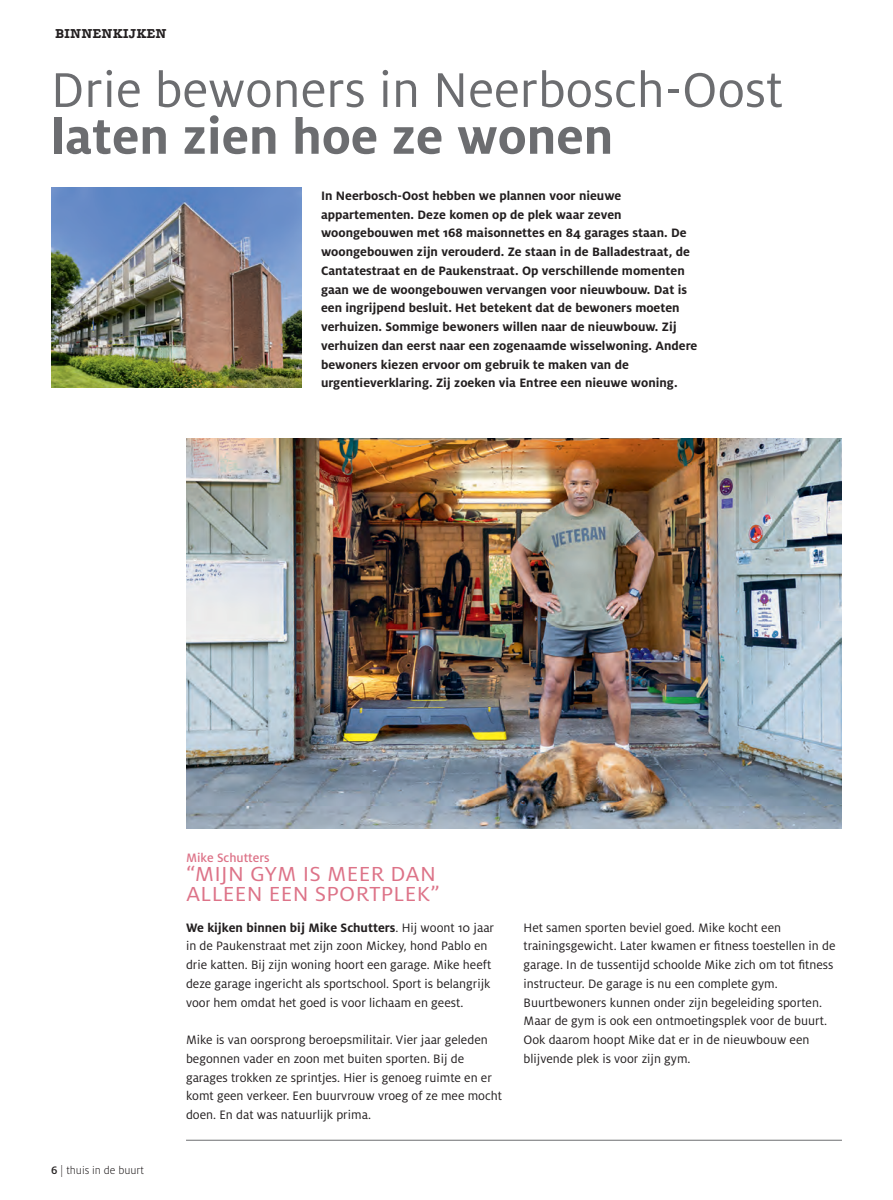
<style>
.page{position:relative;width:893px;height:1200px;background:#fff}
.page>*{position:absolute;margin:0;border:0;box-sizing:border-box;transform-origin:0 0}
.subkop_48{font:54px "Milo OT";color:#6c6d70}
.kop_48_bold{font:700 54px "Milo OT";color:#6c6d70}
.citaat-kapt{font:22.5px/19.5px "Milo OT";letter-spacing:.01em;color:#dd7388;scale:1.08 1}
.rubrieksaanduiding{font:700 15px "Podkova";color:#231f20}
.intro_9_12_5{font:13.5px/18.8px "Milo OT";color:#231f20}
.intro_9_12_5-2{font:700 13.5px/18.8px "Milo OT";color:#231f20}
.citaat-kapt-2{font:500 13.5px "Milo OT";color:#dd7388}
.t1{font:300 12px "Milo OT";color:#231f20}
.s1{font-weight:500}
.s2{font-weight:700}
</style>
<div class="page">
<hr style="left:186px;top:1139px;width:656px;height:1px;background:#6c6d70">
<img style="left:51px;top:187px;width:251px;height:200px">
<img style="left:186px;top:438px;width:656px;height:389px">
<p class="rubrieksaanduiding" style="left:55px;top:26px;width:113px">BINNENKIJKEN</p>
<p class="subkop_48" style="left:51px;top:61px;width:733px">Drie bewoners in Neerbosch-Oost</p>
<p class="kop_48_bold" style="left:51px;top:106px;width:564px">laten zien hoe ze wonen</p>
<p class="intro_9_12_5-2" style="left:321px;top:186px;width:378px">In Neerbosch-Oost hebben we plannen voor nieuwe appartementen. Deze komen op de plek waar zeven woongebouwen met 168 maisonnettes en 84 garages staan. De woongebouwen zijn verouderd. Ze staan in de Balladestraat, de Cantatestraat en de Paukenstraat. Op verschillende momenten gaan we de woongebouwen vervangen voor nieuwbouw. Dat is een ingrijpend besluit. Het betekent dat de bewoners moeten verhuizen. Sommige bewoners willen naar de nieuwbouw. Zij verhuizen dan eerst naar een zogenaamde wisselwoning. Andere bewoners kiezen ervoor om gebruik te maken van de urgentieverklaring. Zij zoeken via Entree een nieuwe woning.</p>
<p class="t1" style="left:51px;top:1163px;width:94px"><span class="s1">6</span> | thuis in de buurt</p>
<p class="citaat-kapt-2" style="left:186px;top:850px;width:85px">Mike Schutters</p>
<p class="citaat-kapt" style="left:186px;top:864px;width:236px">“MIJN GYM IS MEER DAN<br>ALLEEN EEN SPORTPLEK”</p>
<p class="intro_9_12_5" style="left:186px;top:917px;width:310px"><span class="s2">We kijken binnen bij Mike Schutters</span>. Hij woont 10 jaar in de Paukenstraat met zijn zoon Mickey, hond Pablo en drie katten. Bij zijn woning hoort een garage. Mike heeft deze garage ingericht als sportschool. Sport is belangrijk voor hem omdat het goed is voor lichaam en geest.</p>
<p class="intro_9_12_5" style="left:186px;top:1030px;width:317px">Mike is van oorsprong beroepsmilitair. Vier jaar geleden begonnen vader en zoon met buiten sporten. Bij de garages trokken ze sprintjes. Hier is genoeg ruimte en er komt geen verkeer. Een buurvrouw vroeg of ze mee mocht doen. En dat was natuurlijk prima.</p>
<p class="intro_9_12_5" style="left:524px;top:917px;width:313px">Het samen sporten beviel goed. Mike kocht een trainingsgewicht. Later kwamen er fitness toestellen in de garage. In de tussentijd schoolde Mike zich om tot fitness instructeur. De garage is nu een complete gym.<br>Buurtbewoners kunnen onder zijn begeleiding sporten.<br>Maar de gym is ook een ontmoetingsplek voor de buurt.<br>Ook daarom hoopt Mike dat er in de nieuwbouw een blijvende plek is voor zijn gym.</p>
</div>
